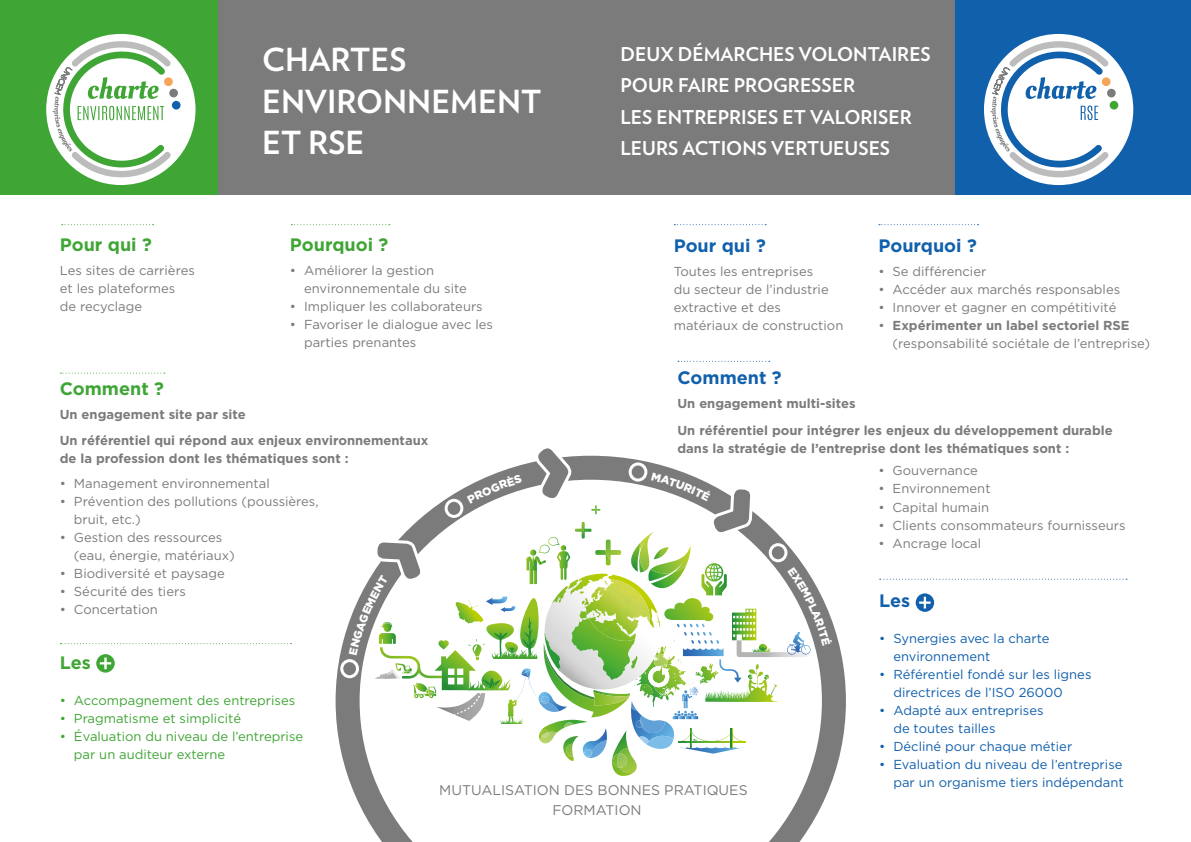
<style>
.page{position:relative;width:1191px;height:842px;background:#fff}
.page>*{position:absolute;margin:0;border:0;box-sizing:border-box;transform-origin:0 0}
.t1{font:700 31.7px/41.8px "Verlag";color:#fff}
.t2{font:700 19px/31.6px "Verlag";color:#fff}
.t3{font:700 18px "Gotham";color:#3fa535}
.t4{font:700 18px "Gotham";color:#1160ab}
.t5{font:14px "Gotham";color:#7c7b7b}
.t6{font:13px/18px "Gotham";color:#7c7b7b}
.t7{font:700 13px/26.5px "Gotham";color:#7c7b7b}
.t8{font:13px/18px "Gotham";color:#1160ab}
.t9{font:13px/18px "Gotham";color:#3fa535}
.s1{font-weight:700}
</style>
<div class="page">
<div style="left:211px;top:0;width:767px;height:194px;background:#7c7b7b"></div>
<div style="left:0;top:0;width:217px;height:194px;background:#3fa535"></div>
<div style="left:955px;top:0;width:236px;height:194px;background:#1160ab"></div>
<div style="left:46px;top:34px;width:149px;height:151px;background:#fff;border-radius:50%"></div>
<svg style="left:172px;top:101px;width:9px;height:9px"></svg>
<svg style="left:53px;top:35px;width:125px;height:142px"></svg>
<div style="left:984px;top:34px;width:149px;height:151px;background:#fff;border-radius:50%"></div>
<div style="left:1109px;top:101px;width:9px;height:9px;background:#3fa535;border-radius:4px"></div>
<svg style="left:990px;top:35px;width:126px;height:142px"></svg>
<svg style="left:291px;top:224px;width:99px;height:1px"></svg>
<svg style="left:62px;top:224px;width:92px;height:1px"></svg>
<svg style="left:879px;top:224px;width:99px;height:1px"></svg>
<svg style="left:674px;top:224px;width:92px;height:1px"></svg>
<svg style="left:915px;top:593px;width:19px;height:19px"></svg>
<svg style="left:918px;top:596px;width:13px;height:13px"></svg>
<svg style="left:96px;top:654px;width:19px;height:19px"></svg>
<svg style="left:99px;top:657px;width:13px;height:13px"></svg>
<svg style="left:60px;top:373px;width:105px;height:1px"></svg>
<svg style="left:678px;top:361px;width:92px;height:1px"></svg>
<svg style="left:60px;top:643px;width:231px;height:1px"></svg>
<svg style="left:879px;top:579px;width:248px;height:1px"></svg>
<svg style="left:335px;top:533px;width:511px;height:309px"></svg>
<div style="left:342px;top:661px;width:15px;height:16px;background:#7c7b7b;border-radius:50%"></div>
<div style="left:340px;top:659px;width:19px;height:19px;border:3px solid #fff;border-radius:50%"></div>
<div style="left:770px;top:545px;width:16px;height:16px;background:#7c7b7b;border-radius:50%"></div>
<div style="left:768px;top:543px;width:19px;height:19px;border:3px solid #fff;border-radius:50%"></div>
<svg style="left:349px;top:448px;width:428px;height:328px"></svg>
<svg style="left:787px;top:567px;width:45px;height:87px"></svg>
<h3 class="t3" style="left:60px;top:234px;width:94px">Pour qui ?</h3>
<p class="t6" style="left:60px;top:261px;width:136px">Les sites de carrières et les plateformes de recyclage</p>
<h1 class="t1" style="left:262px;top:37px;width:281px">CHARTES<br>ENVIRONNEMENT<br>ET RSE</h1>
<h2 class="t2" style="left:620px;top:37px;width:312px">DEUX DÉMARCHES VOLONTAIRES<br>POUR FAIRE PROGRESSER<br>LES ENTREPRISES ET VALORISER<br>LEURS ACTIONS VERTUEUSES</h2>
<h3 class="t3" style="left:290px;top:234px;width:100px">Pourquoi ?</h3>
<p class="t6" style="left:304px;top:261px;width:164px;text-indent:-14px">• Améliorer la gestion environnementale du site</p>
<p class="t6" style="left:290px;top:297px;width:194px">• Impliquer les collaborateurs</p>
<p class="t6" style="left:304px;top:315px;width:190px;text-indent:-14px">• Favoriser le dialogue avec les parties prenantes</p>
<h3 class="t4" style="left:674px;top:236px;width:94px">Pour qui ?</h3>
<p class="t6" style="left:674px;top:262px;width:171px">Toutes les entreprises<br>du secteur de l’industrie extractive et des matériaux de construction</p>
<h3 class="t4" style="left:878px;top:236px;width:100px">Pourquoi ?</h3>
<p class="t6" style="left:878px;top:262px;width:109px">• Se différencier</p>
<p class="t6" style="left:878px;top:280px;width:243px">• Accéder aux marchés responsables</p>
<p class="t6" style="left:878px;top:298px;width:239px">• Innover et gagner en compétitivité</p>
<p class="t6" style="left:892px;top:316px;width:259px;text-indent:-14px">• <span class="s1">Expérimenter un label sectoriel RSE </span>(responsabilité sociétale de l’entreprise)</p>
<h3 class="t3" style="left:60px;top:378px;width:106px">Comment ?</h3>
<p class="t7" style="left:60px;top:401px;width:370px">Un engagement site par site<br>Un référentiel qui répond aux enjeux environnementaux</p>
<p class="t7" style="left:60px;top:445px;width:290px">de la profession dont les thématiques sont :</p>
<p class="t6" style="left:60px;top:474px;width:211px">• Management environnemental</p>
<p class="t6" style="left:74px;top:492px;width:246px;text-indent:-14px">• Prévention des pollutions (poussières, bruit, etc.)</p>
<p class="t6" style="left:74px;top:528px;width:162px;text-indent:-14px">• Gestion des ressources (eau, énergie, matériaux)</p>
<p class="t6" style="left:60px;top:564px;width:166px">• Biodiversité et paysage</p>
<p class="t6" style="left:60px;top:582px;width:127px">• Sécurité des tiers</p>
<p class="t6" style="left:60px;top:600px;width:100px">• Concertation</p>
<h3 class="t3" style="left:60px;top:652px;width:33px">Les</h3>
<p class="t9" style="left:60px;top:691px;width:237px">• Accompagnement des entreprises</p>
<p class="t9" style="left:60px;top:709px;width:183px">• Pragmatisme et simplicité</p>
<p class="t9" style="left:74px;top:727px;width:231px;text-indent:-14px">• Évaluation du niveau de l’entreprise par un auditeur externe</p>
<h3 class="t4" style="left:677px;top:368px;width:106px">Comment ?</h3>
<p class="t7" style="left:677px;top:390px;width:437px">Un engagement multi-sites<br>Un référentiel pour intégrer les enjeux du développement durable</p>
<p class="t7" style="left:677px;top:434px;width:393px">dans la stratégie de l’entreprise dont les thématiques sont :</p>
<p class="t6" style="left:878px;top:462px;width:101px">• Gouvernance</p>
<p class="t6" style="left:878px;top:480px;width:114px">• Environnement</p>
<p class="t6" style="left:878px;top:498px;width:112px">• Capital humain</p>
<p class="t6" style="left:878px;top:516px;width:249px">• Clients consommateurs fournisseurs</p>
<p class="t6" style="left:878px;top:534px;width:104px">• Ancrage local</p>
<p class="t5" style="left:439px;top:782px;width:310px">MUTUALISATION DES BONNES PRATIQUES</p>
<p class="t5" style="left:552px;top:802px;width:91px">FORMATION</p>
<h3 class="t4" style="left:879px;top:590px;width:33px">Les</h3>
<p class="t8" style="left:893px;top:629px;width:157px;text-indent:-14px">• Synergies avec la charte environnement</p>
<p class="t8" style="left:893px;top:665px;width:199px;text-indent:-14px">• Référentiel fondé sur les lignes directrices de l’ISO 26000</p>
<p class="t8" style="left:893px;top:701px;width:152px;text-indent:-14px">• Adapté aux entreprises de toutes tailles</p>
<p class="t8" style="left:879px;top:737px;width:194px">• Décliné pour chaque métier</p>
<p class="t8" style="left:879px;top:755px;width:246px;text-align:right">• Evaluation du niveau de l’entreprise par un organisme tiers indépendant</p>
</div>
